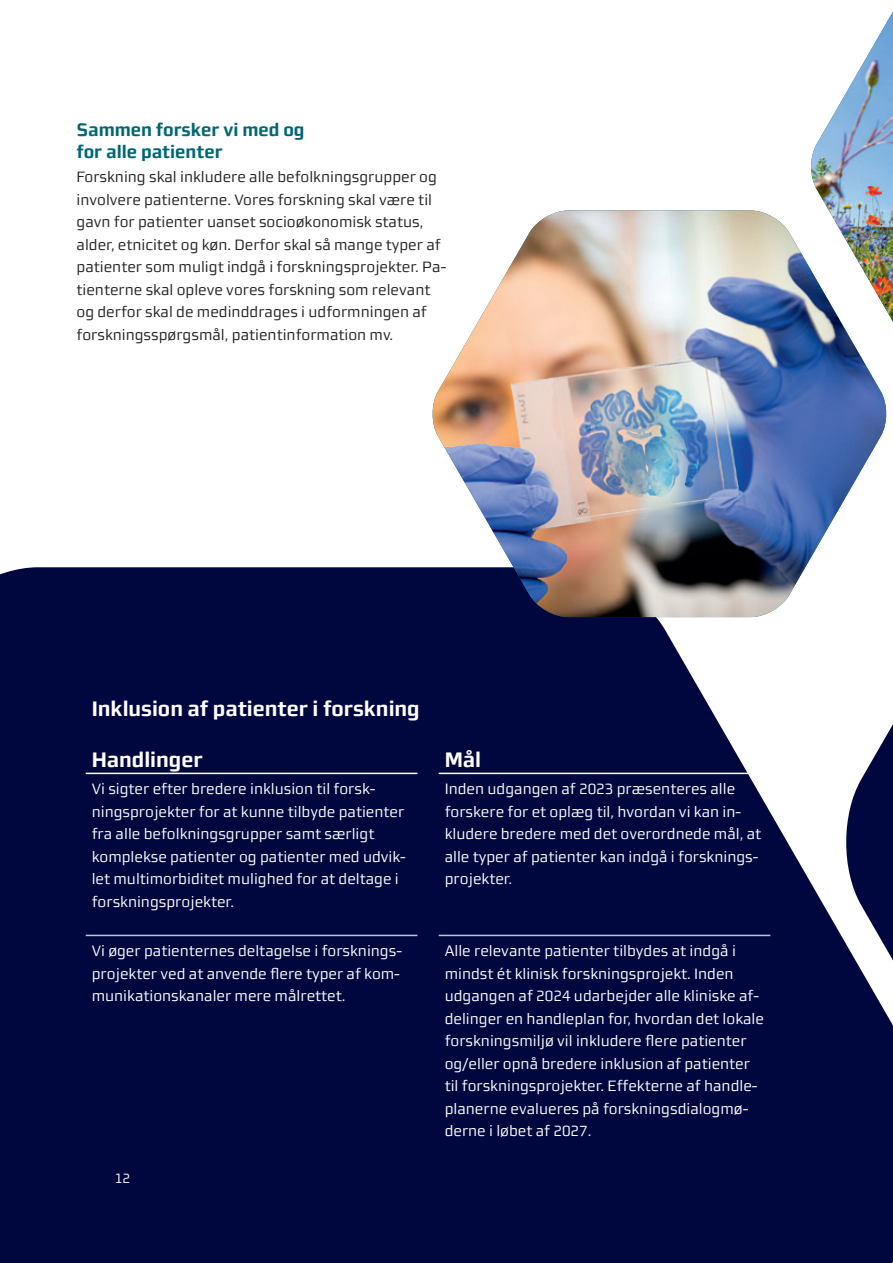
<style>
.page{position:relative;width:893px;height:1263px;background:#fff}
.page>*{position:absolute;margin:0;border:0;box-sizing:border-box;transform-origin:0 0}
.celle_bt{font:700 21px "midtsans";color:#fff}
.bt{font:700 21px "midtsans";color:#fff}
.mr{font:700 18px/22.5px "midtsans";color:#006673}
.celle_bt-2{font:15px/22.5px "midtsans";color:#fff}
.bt-2{font:15px/22.5px "midtsans";color:#231f20}
.pagina_venstre{font:13.5px "midtsans";color:#fff}
</style>
<div class="page">
<div style="left:0;top:567px;width:841px;height:696px;background:#00073f"></div>
<svg style="left:841px;top:724px;width:52px;height:539px;fill:#00073f"></svg>
<img style="left:811px;top:12px;width:82px;height:310px">
<img style="left:431px;top:210px;width:457px;height:407px">
<hr style="left:86px;top:773px;width:331px;height:1px;background:#fff">
<hr style="left:439px;top:773px;width:331px;height:1px;background:#fff">
<hr style="left:86px;top:935px;width:331px;height:1px;background:#b0cad1">
<hr style="left:439px;top:935px;width:331px;height:1px;background:#b0cad1">
<p class="mr" style="left:77px;top:118px;width:230px">Sammen forsker vi med og for alle patienter</p>
<p class="bt-2" style="left:77px;top:166px;width:371px">Forskning skal inkludere alle befolkningsgrupper og involvere patienterne. Vores forskning skal være til gavn for patienter uanset socioøkonomisk status, alder, etnicitet og køn. Derfor skal så mange typer af patienter som muligt indgå i forskningsprojekter. Pa&shy;tienterne skal opleve vores forskning som relevant og derfor skal de medinddrages i udformningen af forskningsspørgsmål, patientinformation mv.</p>
<p class="celle_bt" style="left:92px;top:696px;width:329px">Inklusion af patienter i forskning</p>
<p class="bt" style="left:92px;top:748px;width:112px">Handlinger</p>
<p class="bt" style="left:445px;top:748px;width:38px">Mål</p>
<p class="celle_bt-2" style="left:92px;top:778px;width:316px">Vi sigter efter bredere inklusion til forsk&shy;ningsprojekter for at kunne tilbyde patienter fra alle befolkningsgrupper samt særligt komplekse patienter og patienter med udvik&shy;let multimorbiditet mulighed for at deltage i forskningsprojekter.</p>
<p class="celle_bt-2" style="left:445px;top:778px;width:318px">Inden udgangen af 2023 præsenteres alle forskere for et oplæg til, hvordan vi kan in&shy;kludere bredere med det overordnede mål, at alle typer af patienter kan indgå i forsknings&shy;projekter.</p>
<p class="celle_bt-2" style="left:92px;top:940px;width:312px">Vi øger patienternes deltagelse i forsknings&shy;projekter ved at anvende flere typer af kom&shy;munikationskanaler mere målrettet.</p>
<p class="celle_bt-2" style="left:445px;top:940px;width:321px">Alle relevante patienter tilbydes at indgå i mindst ét klinisk forskningsprojekt. Inden udgangen af 2024 udarbejder alle kliniske af&shy;delinger en handleplan for, hvordan det lokale forskningsmiljø vil inkludere flere patienter og/eller opnå bredere inklusion af patienter til forskningsprojekter. Effekterne af handle&shy;planerne evalueres på forskningsdialogmø&shy;derne i løbet af 2027.</p>
<p class="pagina_venstre" style="left:115px;top:1170px;width:17px">12</p>
</div>
